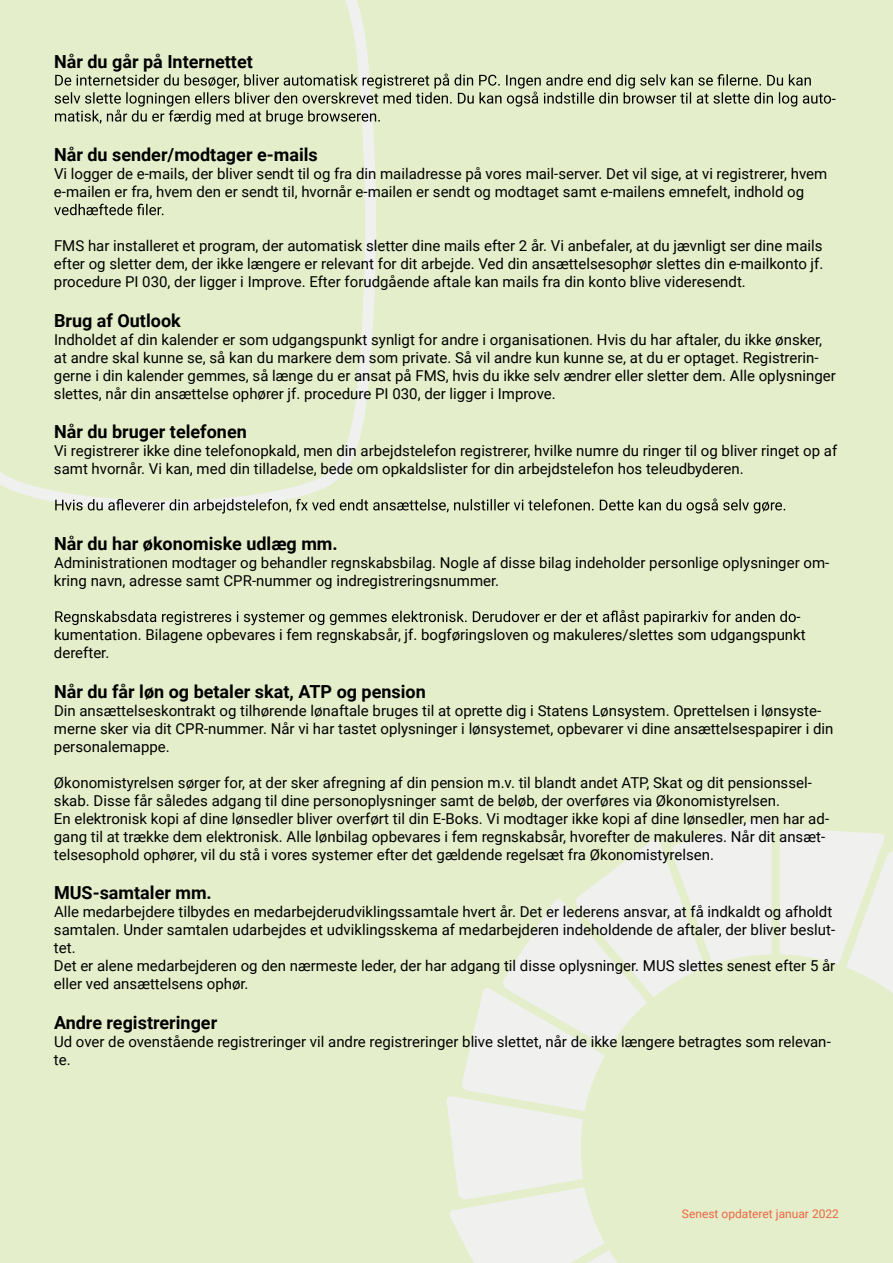
<style>
.page{position:relative;width:893px;height:1263px;background:#e5eeca}
.page>*{position:absolute;margin:0;border:0;box-sizing:border-box;transform-origin:0 0}
.t1{font:700 18px "Roboto";color:#000}
.t2{font:15px/18px "Roboto";color:#000}
.t3{font:12px "Roboto";color:#eb6644}
</style>
<div class="page">
<svg style="left:446px;top:816px;width:447px;height:447px"></svg>
<svg style="left:0;top:0;width:376px;height:502px"></svg>
<svg style="left:55px;top:74px;width:776px;height:51px"></svg>
<svg style="left:54px;top:204px;width:109px;height:11px"></svg>
<svg style="left:55px;top:498px;width:730px;height:16px"></svg>
<svg style="left:55px;top:610px;width:741px;height:15px"></svg>
<p class="t1" style="left:54px;top:48px;width:200px">Når du går på Internettet</p>
<p class="t2" style="left:832px;top:89px;width:6px">-</p>
<p class="t1" style="left:54px;top:142px;width:265px">Når du sender/modtager e-mails</p>
<p class="t2" style="left:54px;top:164px;width:775px">Vi logger de e-mails, der bliver sendt til og fra din mailadresse på vores mail-server. Det vil sige, at vi registrerer, hvem e-mailen er fra, hvem den er sendt til, hvornår e-mailen er sendt og modtaget samt e-mailens emnefelt, indhold og</p>
<p class="t2" style="left:54px;top:236px;width:771px;text-align:justify">FMS har installeret et program, der automatisk sletter dine mails efter 2 år. Vi anbefaler, at du jævnligt ser dine mails efter og sletter dem, der ikke længere er relevant for dit arbejde. Ved din ansættelsesophør slettes din e-mailkonto jf. procedure PI 030, der ligger i Improve. Efter forudgående aftale kan mails fra din konto blive videresendt.</p>
<p class="t1" style="left:54px;top:308px;width:128px">Brug af Outlook</p>
<p class="t2" style="left:54px;top:330px;width:783px">Indholdet af din kalender er som udgangspunkt synligt for andre i organisationen. Hvis du har aftaler, du ikke ønsker, at andre skal kunne se, så kan du markere dem som private. Så vil andre kun kunne se, at du er optaget. Registrerin&shy;gerne i din kalender gemmes, så længe du er ansat på FMS, hvis du ikke selv ændrer eller sletter dem. Alle oplysninger slettes, når din ansættelse ophører jf. procedure PI 030, der ligger i Improve.</p>
<p class="t1" style="left:54px;top:419px;width:194px">Når du bruger telefonen</p>
<p class="t2" style="left:54px;top:441px;width:785px">Vi registrerer ikke dine telefonopkald, men din arbejdstelefon registrerer, hvilke numre du ringer til og bliver ringet op af samt hvornår. Vi kan, med din tilladelse, bede om opkaldslister for din arbejdstelefon hos teleudbyderen.</p>
<p class="t1" style="left:54px;top:531px;width:285px">Når du har økonomiske udlæg mm.</p>
<p class="t2" style="left:54px;top:553px;width:777px">Administrationen modtager og behandler regnskabsbilag. Nogle af disse bilag indeholder personlige oplysninger om&shy;kring navn, adresse samt CPR-nummer og indregistreringsnummer.</p>
<p class="t2" style="left:54px;top:607px;width:753px;text-indent:742px">- kumentation. Bilagene opbevares i fem regnskabsår, jf. bogføringsloven og makuleres/slettes som udgangspunkt derefter.</p>
<p class="t1" style="left:54px;top:678px;width:373px">Når du får løn og betaler skat, ATP og pension</p>
<p class="t2" style="left:54px;top:701px;width:781px">Din ansættelseskontrakt og tilhørende lønaftale bruges til at oprette dig i Statens Lønsystem. Oprettelsen i lønsyste&shy;merne sker via dit CPR-nummer. Når vi har tastet oplysninger i lønsystemet, opbevarer vi dine ansættelsespapirer i din personalemappe.</p>
<p class="t2" style="left:54px;top:773px;width:777px">Økonomistyrelsen sørger for, at der sker afregning af din pension m.v. til blandt andet ATP, Skat og dit pensionssel&shy;skab. Disse får således adgang til dine personoplysninger samt de beløb, der overføres via Økonomistyrelsen.<br>En elektronisk kopi af dine lønsedler bliver overført til din E-Boks. Vi modtager ikke kopi af dine lønsedler, men har ad&shy;gang til at trække dem elektronisk. Alle lønbilag opbevares i fem regnskabsår, hvorefter de makuleres. Når dit ansæt&shy;telsesophold ophører, vil du stå i vores systemer efter det gældende regelsæt fra Økonomistyrelsen.</p>
<p class="t1" style="left:54px;top:880px;width:159px">MUS-samtaler mm.</p>
<p class="t2" style="left:54px;top:902px;width:783px">Alle medarbejdere tilbydes en medarbejderudviklingssamtale hvert år. Det er lederens ansvar, at få indkaldt og afholdt samtalen. Under samtalen udarbejdes et udviklingsskema af medarbejderen indeholdende de aftaler, der bliver beslut&shy;tet.<br>Det er alene medarbejderen og den nærmeste leder, der har adgang til disse oplysninger. MUS slettes senest efter 5 år eller ved ansættelsens ophør.</p>
<p class="t1" style="left:54px;top:1010px;width:165px">Andre registreringer</p>
<p class="t2" style="left:54px;top:1032px;width:778px">Ud over de ovenstående registreringer vil andre registreringer blive slettet, når de ikke længere betragtes som relevan&shy;te.</p>
<p class="t3" style="left:682px;top:1205px;width:159px">Senest opdateret januar 2022</p>
</div>
